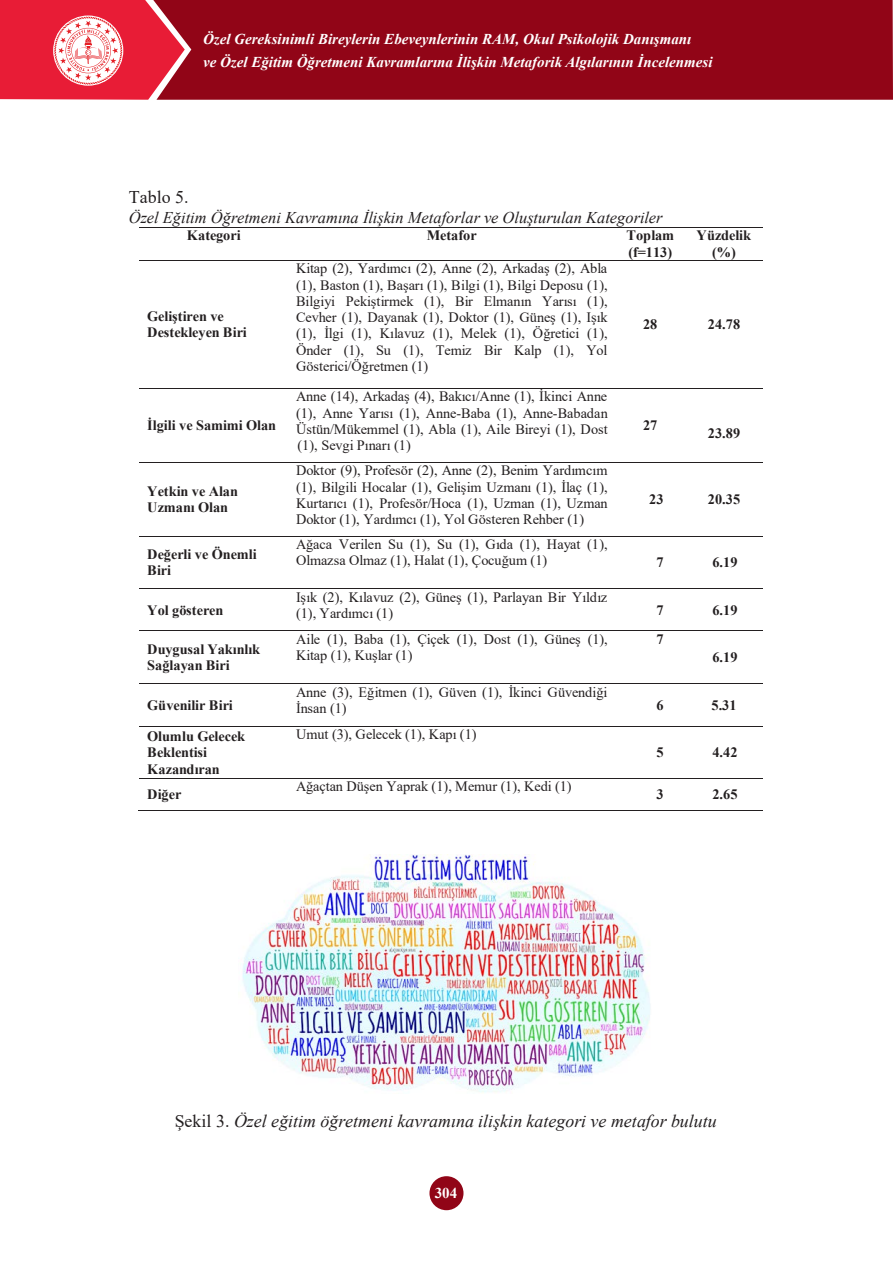
<style>
.page{position:relative;width:893px;height:1263px;background:#fff}
.page>*{position:absolute;margin:0;border:0;box-sizing:border-box;transform-origin:0 0}
.t1{font:italic 17.85px "Times New Roman";color:#231f20}
.t2{font:17.85px "Times New Roman";letter-spacing:.005em;color:#231f20}
.t3{font:italic 16.35px "Times New Roman";letter-spacing:-.005em;color:#231f20}
.t4{font:italic 700 15px/22.5px "Times New Roman";color:#fff}
.t5{font:700 15px "Times New Roman";color:#fff}
.t6{font:14.25px/16.4px "Times New Roman";letter-spacing:-.005em;color:#231f20}
.t7{font:700 14.25px/16.4px "Times New Roman";color:#231f20}
.s1{font-style:normal}
</style>
<div class="page">
<div style="left:185px;top:0;width:708px;height:100px;background:#910517"></div>
<svg style="left:0;top:0;width:185px;height:100px;background:#e6485b"></svg>
<div style="left:429px;top:1176px;width:34px;height:34px;background:#910517;border-radius:50%"></div>
<hr style="left:140px;top:227px;width:148px;height:1px;background:#231f20">
<hr style="left:289px;top:227px;width:327px;height:1px;background:#231f20">
<hr style="left:616px;top:227px;width:69px;height:1px;background:#231f20">
<hr style="left:686px;top:227px;width:77px;height:1px;background:#231f20">
<hr style="left:140px;top:260px;width:148px;height:1px;background:#231f20">
<hr style="left:289px;top:260px;width:327px;height:1px;background:#231f20">
<hr style="left:616px;top:260px;width:69px;height:1px;background:#231f20">
<hr style="left:686px;top:260px;width:77px;height:1px;background:#231f20">
<hr style="left:140px;top:388px;width:148px;height:1px;background:#231f20">
<hr style="left:289px;top:388px;width:327px;height:1px;background:#231f20">
<hr style="left:616px;top:388px;width:69px;height:1px;background:#231f20">
<hr style="left:686px;top:388px;width:77px;height:1px;background:#231f20">
<hr style="left:140px;top:462px;width:148px;height:1px;background:#231f20">
<hr style="left:289px;top:462px;width:327px;height:1px;background:#231f20">
<hr style="left:616px;top:462px;width:69px;height:1px;background:#231f20">
<hr style="left:686px;top:462px;width:77px;height:1px;background:#231f20">
<hr style="left:140px;top:536px;width:148px;height:1px;background:#231f20">
<hr style="left:289px;top:536px;width:327px;height:1px;background:#231f20">
<hr style="left:616px;top:536px;width:69px;height:1px;background:#231f20">
<hr style="left:686px;top:536px;width:77px;height:1px;background:#231f20">
<hr style="left:140px;top:589px;width:148px;height:1px;background:#231f20">
<hr style="left:289px;top:589px;width:327px;height:1px;background:#231f20">
<hr style="left:616px;top:589px;width:69px;height:1px;background:#231f20">
<hr style="left:686px;top:589px;width:77px;height:1px;background:#231f20">
<hr style="left:140px;top:630px;width:148px;height:1px;background:#231f20">
<hr style="left:289px;top:630px;width:327px;height:1px;background:#231f20">
<hr style="left:616px;top:630px;width:69px;height:1px;background:#231f20">
<hr style="left:686px;top:630px;width:77px;height:1px;background:#231f20">
<hr style="left:140px;top:683px;width:148px;height:1px;background:#231f20">
<hr style="left:289px;top:683px;width:327px;height:1px;background:#231f20">
<hr style="left:616px;top:683px;width:69px;height:1px;background:#231f20">
<hr style="left:686px;top:683px;width:77px;height:1px;background:#231f20">
<hr style="left:140px;top:726px;width:148px;height:1px;background:#231f20">
<hr style="left:289px;top:726px;width:327px;height:1px;background:#231f20">
<hr style="left:616px;top:726px;width:69px;height:1px;background:#231f20">
<hr style="left:686px;top:726px;width:77px;height:1px;background:#231f20">
<hr style="left:140px;top:778px;width:148px;height:1px;background:#231f20">
<hr style="left:289px;top:778px;width:327px;height:1px;background:#231f20">
<hr style="left:616px;top:778px;width:69px;height:1px;background:#231f20">
<hr style="left:686px;top:778px;width:77px;height:1px;background:#231f20">
<hr style="left:139px;top:810px;width:149px;height:1px;background:#231f20">
<hr style="left:288px;top:810px;width:328px;height:1px;background:#231f20">
<hr style="left:616px;top:810px;width:69px;height:1px;background:#231f20">
<hr style="left:685px;top:810px;width:78px;height:1px;background:#231f20">
<img style="left:242px;top:854px;width:408px;height:239px">
<p class="t4" style="left:203px;top:28px;width:511px">Özel Gereksinimli Bireylerin Ebeveynlerinin RAM, Okul Psikolojik Danışmanı<br>ve Özel Eğitim Öğretmeni Kavramlarına İlişkin Metaforik Algılarının İncelenmesi</p>
<p class="t2" style="left:129px;top:185px;width:61px">Tablo 5.</p>
<p class="t3" style="left:129px;top:206px;width:535px">Özel Eğitim Öğretmeni Kavramına İlişkin Metaforlar ve Oluşturulan Kategoriler</p>
<p class="t7" style="left:187px;top:227px;width:55px">Kategori</p>
<p class="t7" style="left:427px;top:227px;width:51px">Metafor</p>
<p class="t7" style="left:627px;top:227px;width:49px">Toplam (f=113)</p>
<p class="t7" style="left:697px;top:227px;width:56px;text-align:center">Yüzdelik (%)</p>
<p class="t7" style="left:147px;top:308px;width:101px">Geliştiren ve<br>Destekleyen Biri</p>
<p class="t7" style="left:147px;top:417px;width:130px">İlgili ve Samimi Olan</p>
<p class="t7" style="left:147px;top:482px;width:92px">Yetkin ve Alan<br>Uzmanı Olan</p>
<p class="t6" style="left:296px;top:260px;width:313px;text-align:justify">Kitap (2), Yardımcı (2), Anne (2), Arkadaş (2), Abla (1), Baston (1), Başarı (1), Bilgi (1), Bilgi Deposu (1), Bilgiyi Pekiştirmek (1), Bir Elmanın Yarısı (1), Cevher (1), Dayanak (1), Doktor (1), Güneş (1), Işık (1), İlgi (1), Kılavuz (1), Melek (1), Öğretici (1), Önder (1), Su (1), Temiz Bir Kalp (1), Yol Gösterici/Öğretmen (1)</p>
<p class="t6" style="left:296px;top:388px;width:313px;text-align:justify">Anne (14), Arkadaş (4), Bakıcı/Anne (1), İkinci Anne (1), Anne Yarısı (1), Anne-Baba (1), Anne-Babadan Üstün/Mükemmel (1), Abla (1), Aile Bireyi (1), Dost (1), Sevgi Pınarı (1)</p>
<p class="t6" style="left:296px;top:462px;width:313px;text-align:justify">Doktor (9), Profesör (2), Anne (2), Benim Yardımcım (1), Bilgili Hocalar (1), Gelişim Uzmanı (1), İlaç (1), Kurtarıcı (1), Profesör/Hoca (1), Uzman (1), Uzman Doktor (1), Yardımcı (1), Yol Gösteren Rehber (1)</p>
<p class="t7" style="left:147px;top:546px;width:111px">Değerli ve Önemli<br>Biri</p>
<p class="t6" style="left:296px;top:536px;width:313px">Ağaca Verilen Su (1), Su (1), Gıda (1), Hayat (1),<br>Olmazsa Olmaz (1), Halat (1), Çocuğum (1)</p>
<p class="t7" style="left:147px;top:601px;width:78px">Yol gösteren</p>
<p class="t6" style="left:296px;top:588px;width:313px">Işık (2), Kılavuz (2), Güneş (1), Parlayan Bir Yıldız (1), Yardımcı (1)</p>
<p class="t7" style="left:643px;top:316px;width:16px">28</p>
<p class="t7" style="left:708px;top:316px;width:34px">24.78</p>
<p class="t7" style="left:643px;top:417px;width:16px">27</p>
<p class="t7" style="left:708px;top:425px;width:34px">23.89</p>
<p class="t7" style="left:649px;top:491px;width:16px">23</p>
<p class="t7" style="left:708px;top:491px;width:34px">20.35</p>
<p class="t7" style="left:656px;top:554px;width:9px">7</p>
<p class="t7" style="left:712px;top:554px;width:27px">6.19</p>
<p class="t7" style="left:656px;top:601px;width:9px">7</p>
<p class="t7" style="left:712px;top:601px;width:27px">6.19</p>
<p class="t7" style="left:147px;top:641px;width:114px">Duygusal Yakınlık<br>Sağlayan Biri</p>
<p class="t6" style="left:296px;top:631px;width:313px">Aile (1), Baba (1), Çiçek (1), Dost (1), Güneş (1),<br>Kitap (1), Kuşlar (1)</p>
<p class="t7" style="left:656px;top:631px;width:9px">7</p>
<p class="t7" style="left:712px;top:649px;width:27px">6.19</p>
<p class="t7" style="left:147px;top:696px;width:87px">Güvenilir Biri</p>
<p class="t6" style="left:296px;top:684px;width:313px">Anne (3), Eğitmen (1), Güven (1), İkinci Güvendiği<br>İnsan (1)</p>
<p class="t7" style="left:147px;top:728px;width:99px">Olumlu Gelecek<br>Beklentisi<br>Kazandıran</p>
<p class="t6" style="left:296px;top:726px;width:182px">Umut (3), Gelecek (1), Kapı (1)</p>
<p class="t7" style="left:656px;top:696px;width:9px">6</p>
<p class="t7" style="left:711px;top:696px;width:27px">5.31</p>
<p class="t7" style="left:656px;top:744px;width:9px">5</p>
<p class="t7" style="left:712px;top:744px;width:27px">4.42</p>
<p class="t7" style="left:147px;top:786px;width:36px">Diğer</p>
<p class="t6" style="left:296px;top:778px;width:277px">Ağaçtan Düşen Yaprak (1), Memur (1), Kedi (1)</p>
<p class="t7" style="left:656px;top:786px;width:9px">3</p>
<p class="t7" style="left:712px;top:786px;width:27px">2.65</p>
<p class="t1" style="left:175px;top:1108px;width:544px"><span class="s1">Şekil 3.</span> Özel eğitim öğretmeni kavramına ilişkin kategori ve metafor bulutu</p>
<p class="t5" style="left:435px;top:1182px;width:24px">304</p>
</div>
